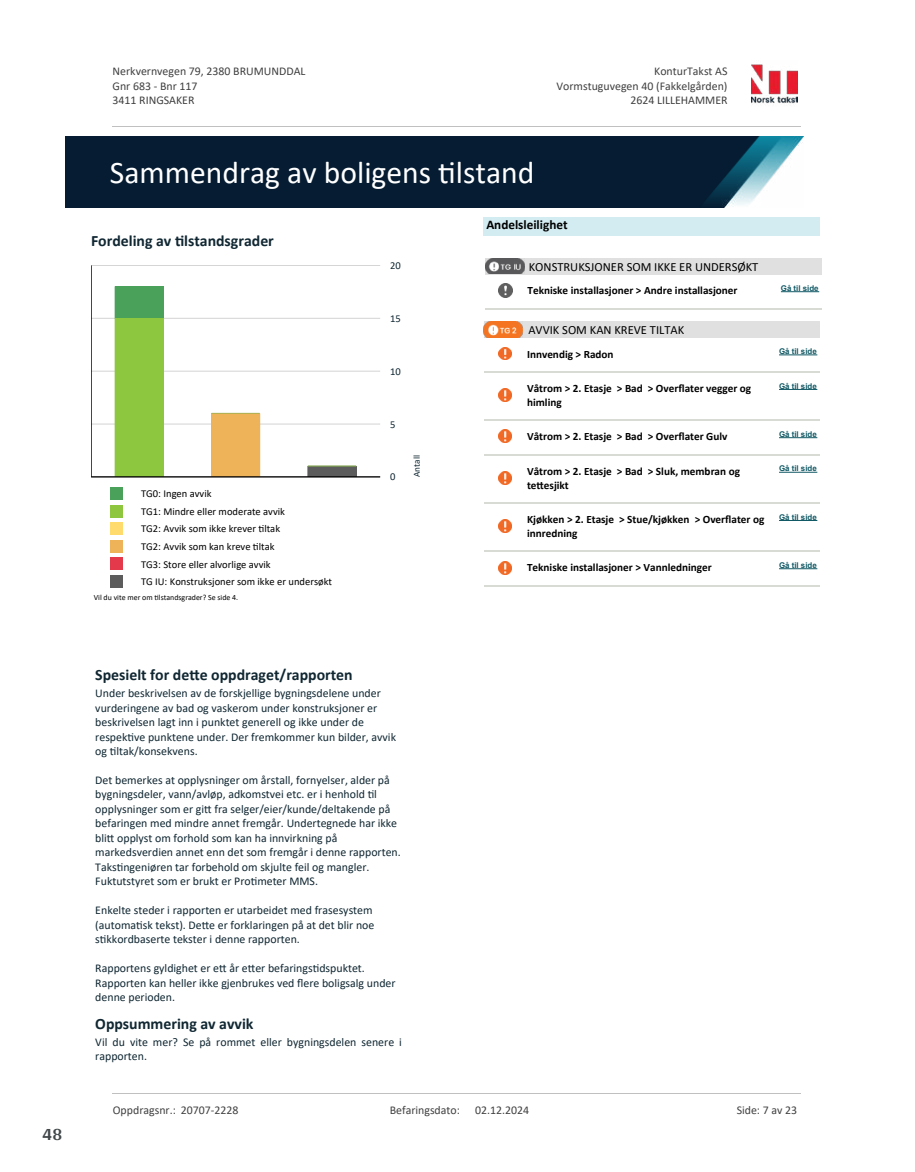
<style>
.page{position:relative;width:915px;height:1172px;background:#fff}
.page>*{position:absolute;margin:0;border:0;box-sizing:border-box;transform-origin:0 0}
.t1{font:31.65px "Calibri";color:#fff}
.t2{font:700 18px "Arya";color:#414749}
.t3{font:700 15.75px "Calibri";color:#102732}
.t4{font:700 13.2px "Calibri";color:#000}
.t5{font:12.45px "Calibri";color:#000}
.t6{font:11.85px/14.4px "Calibri";color:#102732}
.t7{font:11.85px/14.5px "Calibri";color:#404040}
.t8{font:700 11.25px/13.6px "Calibri";color:#000}
.t9{font:10.5px/17.5px "Calibri";color:#000}
.t10{font:10.5px "Calibri";color:#102732}
.t11{font:9.15px "Calibri";color:#102732}
.t12{font:700 7.95px "Arial";color:#115965}
.t13{font:7.95px "Calibri";color:#000}
</style>
<div class="page">
<hr style="left:91px;top:424px;width:289px;height:1px;background:#d3d3d3">
<hr style="left:91px;top:371px;width:289px;height:1px;background:#d3d3d3">
<hr style="left:91px;top:318px;width:289px;height:1px;background:#d3d3d3">
<hr style="left:91px;top:265px;width:289px;height:1px;background:#d3d3d3">
<hr style="left:211px;top:477px;width:48px;height:1px;background:#5c5c5c">
<hr style="left:115px;top:477px;width:48px;height:1px;background:#eeb258">
<div style="left:211px;top:413px;width:49px;height:64px;border:1px solid #eeb258"></div>
<div style="left:115px;top:286px;width:48px;height:32px;border:1px solid #4aa25a"></div>
<div style="left:308px;top:466px;width:48px;height:11px;background:#5c5c5c"></div>
<div style="left:211px;top:413px;width:48px;height:64px;background:#eeb258"></div>
<div style="left:115px;top:318px;width:48px;height:159px;background:#8dc63f"></div>
<div style="left:115px;top:287px;width:48px;height:31px;background:#4aa25a"></div>
<hr style="left:91px;top:476px;width:289px;height:1px;background:#000">
<hr style="left:91px;top:265px;width:1px;height:212px;background:#000">
<div style="left:110px;top:487px;width:13px;height:13px;background:#4aa25a"></div>
<div style="left:110px;top:505px;width:13px;height:12px;background:#8ec63f"></div>
<div style="left:110px;top:522px;width:13px;height:13px;background:#ffdb6e"></div>
<div style="left:110px;top:540px;width:13px;height:13px;background:#eeb258"></div>
<div style="left:110px;top:558px;width:13px;height:12px;background:#e3394a"></div>
<div style="left:110px;top:575px;width:13px;height:13px;background:#5c5c5c"></div>
<div style="left:483px;top:217px;width:336px;height:19px;background:#d3ecf1"></div>
<svg style="left:522px;top:321px;width:2px;height:16px"></svg>
<img style="left:483px;top:321px;width:39px;height:16px">
<div style="left:524px;top:321px;width:252px;height:16px;background:#e0e0e0"></div>
<div style="left:776px;top:321px;width:43px;height:16px;background:#e0e0e0"></div>
<svg style="left:498px;top:347px;width:13px;height:13px"></svg>
<hr style="left:778px;top:354px;width:39px;height:1px;background:#115965">
<hr style="left:483px;top:371px;width:41px;height:2px;background:#d7dbd3">
<hr style="left:524px;top:371px;width:62px;height:2px;background:#d7dbd3">
<hr style="left:586px;top:371px;width:66px;height:2px;background:#d7dbd3">
<hr style="left:652px;top:371px;width:124px;height:2px;background:#d7dbd3">
<hr style="left:776px;top:371px;width:43px;height:2px;background:#d7dbd3">
<svg style="left:498px;top:388px;width:13px;height:13px"></svg>
<hr style="left:778px;top:389px;width:39px;height:1px;background:#115965">
<hr style="left:483px;top:420px;width:41px;height:1px;background:#d7dbd3">
<hr style="left:524px;top:420px;width:62px;height:1px;background:#d7dbd3">
<hr style="left:586px;top:420px;width:66px;height:1px;background:#d7dbd3">
<hr style="left:652px;top:420px;width:124px;height:1px;background:#d7dbd3">
<hr style="left:776px;top:420px;width:43px;height:1px;background:#d7dbd3">
<svg style="left:498px;top:430px;width:13px;height:13px"></svg>
<hr style="left:778px;top:437px;width:39px;height:1px;background:#115965">
<hr style="left:483px;top:454px;width:41px;height:2px;background:#d7dbd3">
<hr style="left:524px;top:454px;width:62px;height:2px;background:#d7dbd3">
<hr style="left:586px;top:454px;width:66px;height:2px;background:#d7dbd3">
<hr style="left:652px;top:454px;width:124px;height:2px;background:#d7dbd3">
<hr style="left:776px;top:454px;width:43px;height:2px;background:#d7dbd3">
<svg style="left:498px;top:471px;width:13px;height:13px"></svg>
<hr style="left:778px;top:472px;width:39px;height:1px;background:#115965">
<hr style="left:483px;top:502px;width:41px;height:2px;background:#d7dbd3">
<hr style="left:524px;top:502px;width:62px;height:2px;background:#d7dbd3">
<hr style="left:586px;top:502px;width:66px;height:2px;background:#d7dbd3">
<hr style="left:652px;top:502px;width:124px;height:2px;background:#d7dbd3">
<hr style="left:776px;top:502px;width:43px;height:2px;background:#d7dbd3">
<svg style="left:498px;top:520px;width:13px;height:13px"></svg>
<hr style="left:778px;top:520px;width:39px;height:1px;background:#115965">
<hr style="left:483px;top:551px;width:41px;height:1px;background:#d7dbd3">
<hr style="left:524px;top:551px;width:62px;height:1px;background:#d7dbd3">
<hr style="left:586px;top:551px;width:66px;height:1px;background:#d7dbd3">
<hr style="left:652px;top:551px;width:124px;height:1px;background:#d7dbd3">
<hr style="left:776px;top:551px;width:43px;height:1px;background:#d7dbd3">
<svg style="left:498px;top:561px;width:13px;height:13px"></svg>
<hr style="left:778px;top:568px;width:39px;height:1px;background:#115965">
<hr style="left:483px;top:585px;width:41px;height:2px;background:#d7dbd3">
<hr style="left:524px;top:585px;width:62px;height:2px;background:#d7dbd3">
<hr style="left:586px;top:585px;width:66px;height:2px;background:#d7dbd3">
<hr style="left:652px;top:585px;width:124px;height:2px;background:#d7dbd3">
<hr style="left:776px;top:585px;width:43px;height:2px;background:#d7dbd3">
<img style="left:485px;top:258px;width:39px;height:16px">
<div style="left:524px;top:258px;width:254px;height:16px;background:#e0e0e0"></div>
<div style="left:778px;top:258px;width:43px;height:16px;background:#e0e0e0"></div>
<img style="left:498px;top:284px;width:14px;height:14px">
<hr style="left:780px;top:291px;width:38px;height:1px;background:#115965">
<hr style="left:484px;top:308px;width:40px;height:2px;background:#d7dbd3">
<hr style="left:524px;top:308px;width:63px;height:2px;background:#d7dbd3">
<hr style="left:587px;top:308px;width:66px;height:2px;background:#d7dbd3">
<hr style="left:653px;top:308px;width:125px;height:2px;background:#d7dbd3">
<hr style="left:778px;top:308px;width:43px;height:2px;background:#d7dbd3">
<img style="left:751px;top:64px;width:46px;height:40px">
<hr style="left:113px;top:127px;width:687px;height:1px;background:#c0c0c0">
<img style="left:65px;top:137px;width:738px;height:71px">
<hr style="left:113px;top:1093px;width:687px;height:1px;background:#c0c0c0">
<h2 class="t2" style="left:43px;top:1123px;width:21px">48</h2>
<p class="t7" style="left:113px;top:64px;width:194px">Nerkvernvegen 79, 2380 BRUMUNDDAL<br>Gnr 683 - Bnr 117<br>3411 RINGSAKER</p>
<p class="t7" style="left:654px;top:64px;width:75px">KonturTakst AS</p>
<p class="t7" style="left:556px;top:78px;width:172px">Vormstuguvegen 40 (Fakkelgården)</p>
<p class="t7" style="left:630px;top:93px;width:99px">2624 LILLEHAMMER</p>
<h1 class="t1" style="left:110px;top:150px;width:426px">Sammendrag av boligens 琀椀lstand</h1>
<h3 class="t3" style="left:91px;top:230px;width:184px">Fordeling av 琀椀lstandsgrader</h3>
<p class="t9" style="left:141px;top:485px;width:192px">TG0: Ingen avvik<br>TG1: Mindre eller moderate avvik<br>TG2: Avvik som ikke krever 琀椀ltak<br>TG2: Avvik som kan kreve 琀椀ltak<br>TG3: Store eller alvorlige avvik<br>TG IU: Konstruksjoner som ikke er undersøkt</p>
<p class="t13" style="left:94px;top:592px;width:146px">Vil du vite mer om 琀椀lstandsgrader? Se side 4.</p>
<p class="t10" style="left:390px;top:258px;width:12px">20</p>
<p class="t10" style="left:390px;top:311px;width:12px">15</p>
<p class="t10" style="left:390px;top:364px;width:12px">10</p>
<p class="t10" style="left:390px;top:417px;width:7px">5</p>
<p class="t10" style="left:390px;top:470px;width:7px">0</p>
<p class="t11" style="left:410px;top:477px;width:23px;rotate:-90deg">Antall</p>
<h3 class="t3" style="left:95px;top:664px;width:259px">Spesielt for de琀琀e oppdraget/rapporten</h3>
<p class="t6" style="left:95px;top:686px;width:302px">Under beskrivelsen av de forskjellige bygningsdelene under vurderingene av bad og vaskerom under konstruksjoner er beskrivelsen lagt inn i punktet generell og ikke under de respek琀椀ve punktene under. Der fremkommer kun bilder, avvik og 琀椀ltak/konsekvens.</p>
<p class="t6" style="left:95px;top:772px;width:307px">Det bemerkes at opplysninger om årstall, fornyelser, alder på bygningsdeler, vann/avløp, adkomstvei etc. er i henhold 琀椀l opplysninger som er gi琀琀 fra selger/eier/kunde/deltakende på befaringen med mindre annet fremgår. Undertegnede har ikke bli琀琀 opplyst om forhold som kan ha innvirkning på markedsverdien annet enn det som fremgår i denne rapporten.<br>Taks琀椀ngeniøren tar forbehold om skjulte feil og mangler.<br>Fuktutstyret som er brukt er Pro琀椀meter MMS.</p>
<p class="t6" style="left:95px;top:903px;width:280px">Enkelte steder i rapporten er utarbeidet med frasesystem (automa琀椀sk tekst). De琀琀e er forklaringen på at det blir noe s琀椀kkordbaserte tekster i denne rapporten.</p>
<p class="t6" style="left:95px;top:961px;width:302px">Rapportens gyldighet er e琀琀 år e琀琀er befarings琀椀dspuktet.<br>Rapporten kan heller ikke gjenbrukes ved 昀氀ere boligsalg under denne perioden.</p>
<h3 class="t3" style="left:95px;top:1012px;width:160px">Oppsummering av avvik</h3>
<p class="t6" style="left:95px;top:1034px;width:308px">Vil du vite mer? Se på rommet eller bygningsdelen senere i rapporten.</p>
<p class="t4" style="left:486px;top:216px;width:83px">Andelsleilighet</p>
<p class="t5" style="left:528px;top:258px;width:231px">KONSTRUKSJONER SOM IKKE ER UNDERSØKT</p>
<p class="t8" style="left:527px;top:284px;width:211px">Tekniske installasjoner &gt; Andre installasjoner</p>
<p class="t12" style="left:780px;top:282px;width:39px">Gå til side</p>
<p class="t5" style="left:528px;top:321px;width:157px">AVVIK SOM KAN KREVE TILTAK</p>
<p class="t8" style="left:527px;top:347px;width:88px">Innvendig &gt; Radon</p>
<p class="t12" style="left:778px;top:346px;width:39px">Gå til side</p>
<p class="t8" style="left:527px;top:381px;width:225px">Våtrom &gt; 2. Etasje &gt; Bad &gt; Over昀氀ater vegger og himling</p>
<p class="t12" style="left:778px;top:380px;width:39px">Gå til side</p>
<p class="t8" style="left:527px;top:430px;width:202px">Våtrom &gt; 2. Etasje &gt; Bad &gt; Over昀氀ater Gulv</p>
<p class="t12" style="left:778px;top:428px;width:39px">Gå til side</p>
<p class="t8" style="left:527px;top:464px;width:214px">Våtrom &gt; 2. Etasje &gt; Bad &gt; Sluk, membran og te琀琀esjikt</p>
<p class="t12" style="left:778px;top:463px;width:39px">Gå til side</p>
<p class="t8" style="left:527px;top:512px;width:239px">Kjøkken &gt; 2. Etasje &gt; Stue/kjøkken &gt; Over昀氀ater og innredning</p>
<p class="t12" style="left:778px;top:511px;width:39px">Gå til side</p>
<p class="t8" style="left:527px;top:561px;width:186px">Tekniske installasjoner &gt; Vannledninger</p>
<p class="t12" style="left:778px;top:559px;width:39px">Gå til side</p>
<p class="t7" style="left:113px;top:1102px;width:127px">Oppdragsnr.: 20707-2228</p>
<p class="t7" style="left:389px;top:1102px;width:72px">Befaringsdato:</p>
<p class="t7" style="left:475px;top:1102px;width:55px">02.12.2024</p>
<p class="t7" style="left:736px;top:1102px;width:62px">Side: 7 av 23</p>
</div>
